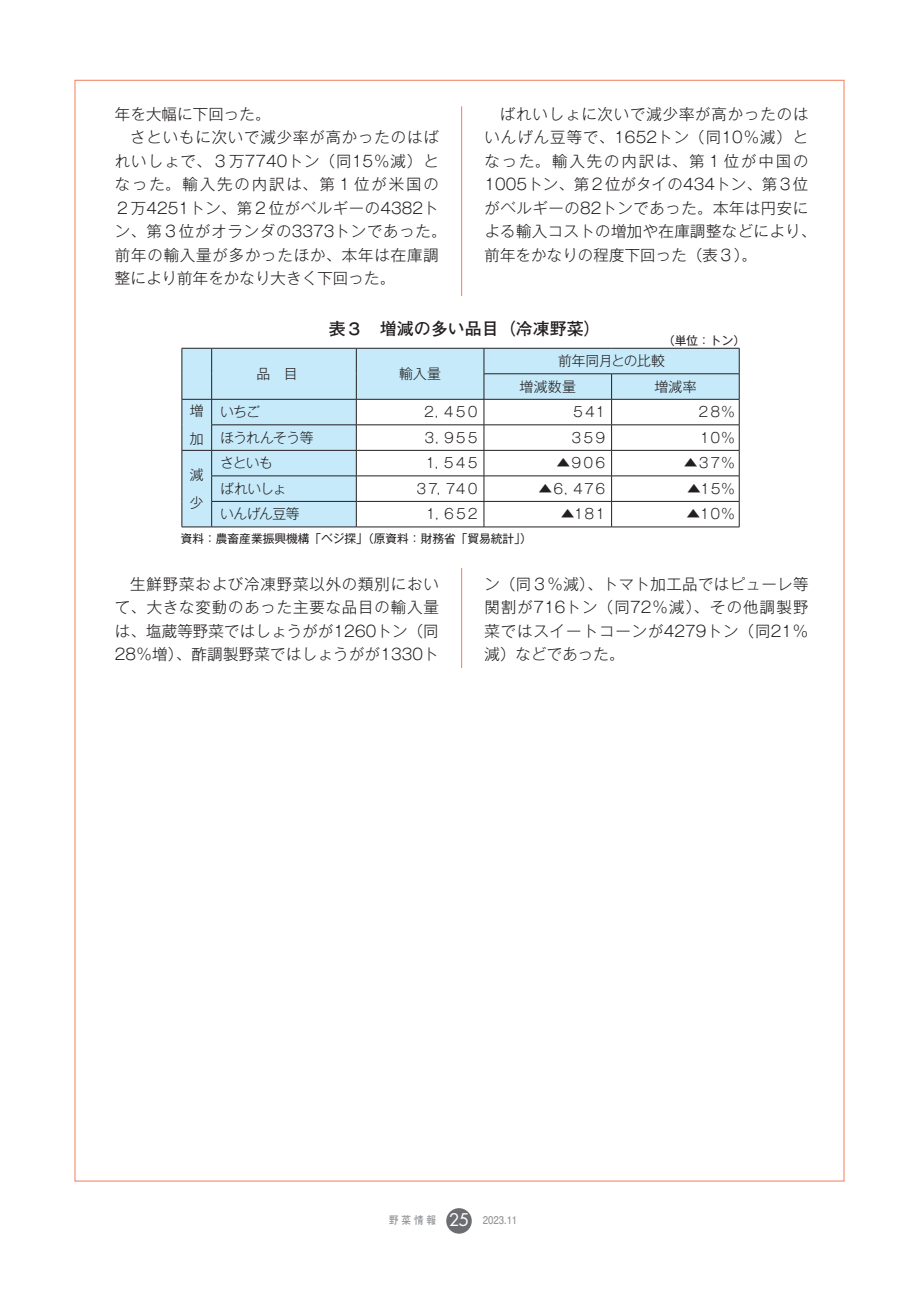
<style>
.page{position:relative;width:919px;height:1289px;background:#fff}
.page>*{position:absolute;margin:0;border:0;box-sizing:border-box;transform-origin:0 0}
.t1{font:700 16.95px "Futo Go B101 Pr 5";color:#231f20}
.t2{font:300 15.45px/23.5px "Gothic MB101 Pr 5";letter-spacing:.025em;color:#231f20;text-align:justify}
.t3{font:300 15.45px "Gothic MB101 Pr 5";letter-spacing:.055em;color:#231f20}
.t4{font:300 15.45px "Gothic MB101 Pr 5";letter-spacing:.05em;color:#231f20}
.t5{font:300 15.45px "Gothic MB101 Pr 5";letter-spacing:.125em;color:#231f20}
.t6{font:300 13.8px/27.6px "Gothic MB101 Pr 5";letter-spacing:-.09em;color:#231f20}
.t7{font:300 13.8px/25.5px "Gothic MB101 Pr 5";letter-spacing:-.015em;color:#231f20}
.t8{font:300 13.8px "Gothic MB101 Pr 5";letter-spacing:-.045em;color:#231f20}
.t9{font:11.7px "Gothic MB101 Pro";color:#231f20}
.t10{font:700 10.65px "Futo Go B101 Pr 5";color:#939598;scale:.9 1}
.s1{font-family:"Futura Std";font-weight:400;font-size:16.95px;color:#fff}
</style>
<div class="page">
<hr style="left:461px;top:106px;width:1px;height:1049px;background:#f48465">
<div style="left:446px;top:1208px;width:25px;height:25px;background:#6c6d70;border-radius:50%"></div>
<div style="left:114px;top:296px;width:689px;height:271px;background:#fff"></div>
<div style="left:183px;top:349px;width:28px;height:177px;background:#c6eafa"></div>
<hr style="left:182px;top:348px;width:30px;height:1px;background:#231f20">
<hr style="left:182px;top:399px;width:30px;height:1px;background:#231f20">
<hr style="left:182px;top:450px;width:30px;height:1px;background:#231f20">
<svg style="left:182px;top:348px;width:1px;height:178px"></svg>
<hr style="left:182px;top:526px;width:30px;height:1px;background:#231f20">
<svg style="left:211px;top:348px;width:529px;height:179px"></svg>
<hr style="left:212px;top:526px;width:144px;height:1px;background:#231f20">
<hr style="left:356px;top:526px;width:128px;height:1px;background:#231f20">
<hr style="left:484px;top:526px;width:127px;height:1px;background:#231f20">
<hr style="left:611px;top:526px;width:128px;height:1px;background:#231f20">
<p class="t2" style="left:115px;top:101px;width:157px">年を大幅に下回った。</p>
<p class="t3" style="left:130px;top:125px;width:310px">さといもに次いで減少率が高かったのはば</p>
<p class="t2" style="left:115px;top:148px;width:325px">れいしょで、３万7740トン（同15％減）と</p>
<p class="t5" style="left:115px;top:172px;width:325px">なった。輸入先の内訳は、第１位が米国の</p>
<p class="t2" style="left:115px;top:195px;width:325px">２万4251トン、第２位がベルギーの4382ト</p>
<p class="t4" style="left:115px;top:219px;width:333px">ン、第３位がオランダの3373トンであった。</p>
<p class="t3" style="left:115px;top:242px;width:325px">前年の輸入量が多かったほか、本年は在庫調</p>
<p class="t2" style="left:115px;top:265px;width:282px">整により前年をかなり大きく下回った。</p>
<p class="t2" style="left:484px;top:101px;width:333px;text-align:left;text-indent:15px">ばれいしょに次いで減少率が高かったのはいんげん豆等で、1652トン（同10％減）となった。輸入先の内訳は、第１位が中国の<br>1005トン、第２位がタイの434トン、第３位がベルギーの82トンであった。本年は円安による輸入コストの増加や在庫調整などにより、前年をかなりの程度下回った（表３）。</p>
<p class="t1" style="left:328px;top:315px;width:274px">表３　増減の多い品目（冷凍野菜）</p>
<p class="t9" style="left:663px;top:330px;width:83px">（単位：トン）</p>
<p class="t6" style="left:256px;top:359px;width:57px">品　目　</p>
<p class="t6" style="left:399px;top:359px;width:43px">輸入量</p>
<p class="t7" style="left:519px;top:347px;width:147px;text-indent:39px">前年同月との比較増減数量</p>
<p class="t6" style="left:654px;top:371px;width:44px">増減率</p>
<p class="t6" style="left:190px;top:396px;width:14px">増加</p>
<p class="t6" style="left:220px;top:397px;width:41px">いちご</p>
<p class="t6" style="left:422px;top:397px;width:59px">２，４５０</p>
<p class="t6" style="left:571px;top:397px;width:38px">５４１</p>
<p class="t6" style="left:696px;top:397px;width:40px">２８％</p>
<p class="t8" style="left:220px;top:426px;width:95px">ほうれんそう等</p>
<p class="t6" style="left:422px;top:422px;width:59px">３，９５５</p>
<p class="t6" style="left:569px;top:422px;width:39px">３５９</p>
<p class="t6" style="left:697px;top:422px;width:39px">１０％</p>
<p class="t6" style="left:220px;top:448px;width:54px">さといも</p>
<p class="t6" style="left:423px;top:448px;width:58px">１，５４５</p>
<p class="t6" style="left:556px;top:448px;width:52px">▲９０６</p>
<p class="t6" style="left:684px;top:448px;width:52px">▲３７％</p>
<p class="t6" style="left:220px;top:473px;width:68px">ばれいしょ</p>
<p class="t6" style="left:414px;top:473px;width:67px">３７，７４０</p>
<p class="t6" style="left:538px;top:473px;width:70px">▲６，４７６</p>
<p class="t6" style="left:687px;top:473px;width:49px">▲１５％</p>
<p class="t6" style="left:220px;top:499px;width:81px">いんげん豆等</p>
<p class="t6" style="left:424px;top:499px;width:57px">１，６５２</p>
<p class="t6" style="left:560px;top:499px;width:48px">▲１８１</p>
<p class="t6" style="left:686px;top:499px;width:50px">▲１０％</p>
<p class="t9" style="left:181px;top:528px;width:352px">資料：農畜産業振興機構「ベジ探」（原資料：財務省「貿易統計」）</p>
<p class="t6" style="left:190px;top:460px;width:15px">減少</p>
<p class="t2" style="left:115px;top:571px;width:325px;text-indent:15px">生鮮野菜および冷凍野菜以外の類別において、大きな変動のあった主要な品目の輸入量は、塩蔵等野菜ではしょうがが1260トン（同28％増）、酢調製野菜ではしょうがが1330ト</p>
<p class="t2" style="left:484px;top:571px;width:325px">ン（同３％減）、トマト加工品ではピューレ等関割が716トン（同72％減）、その他調製野菜ではスイートコーンが4279トン（同21％減）などであった。</p>
<p class="t10" style="left:389px;top:1211px;width:144px">野菜情報 <span class="s1">25</span> 2023.11</p>
</div>
